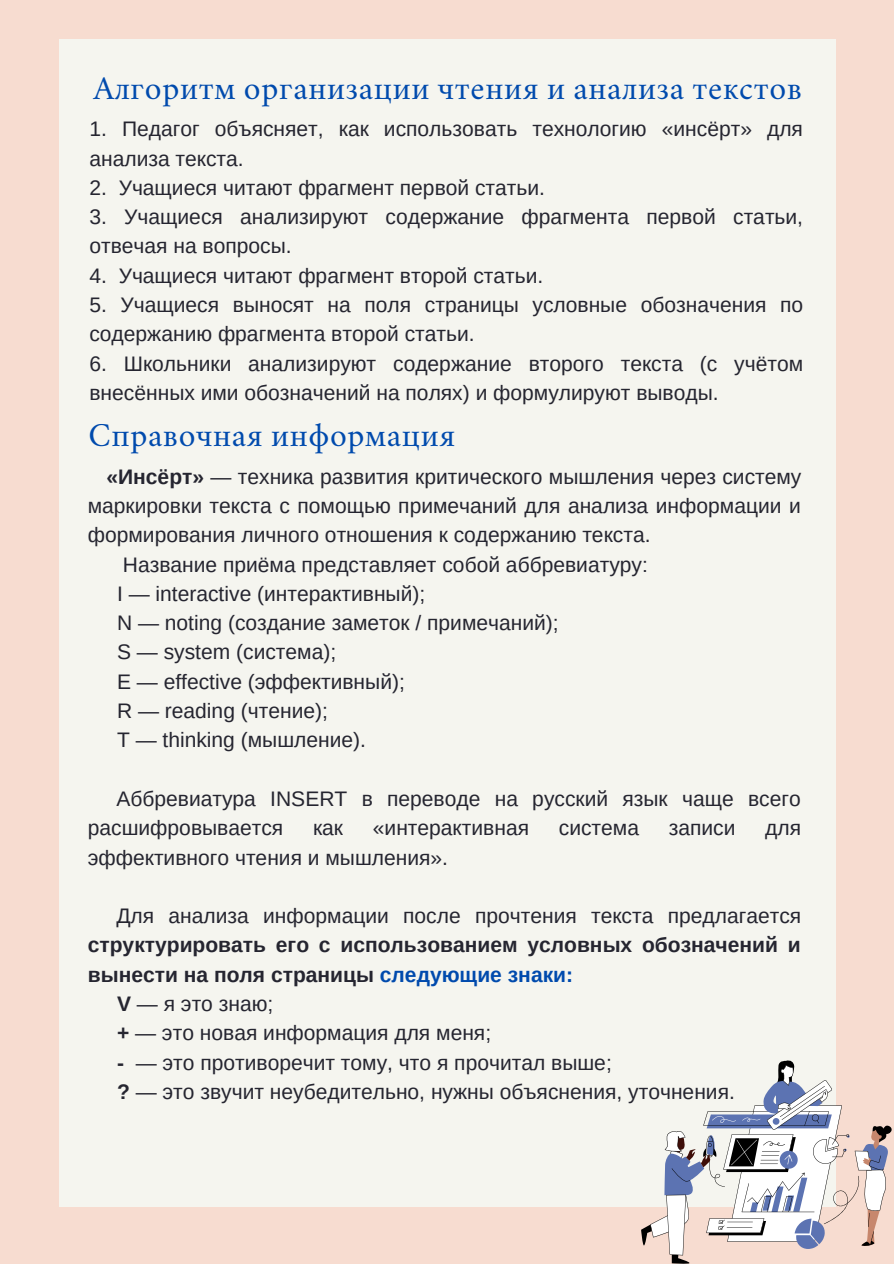
<style>
.page{position:relative;width:894px;height:1264px;background:#fff}
.page>*{position:absolute;margin:0;border:0;box-sizing:border-box;transform-origin:0 0}
.t1{font:33px "Crimson";letter-spacing:.02em;color:#004aad}
.t2{font:21px/29.2px "Arimo";color:#252530}
.t3{font:700 21px/29.2px "Arimo";color:#252530;text-align:justify}
.s1{font-weight:700}
.s2{font-weight:400}
.s3{color:#004aad}
</style>
<div class="page">
<div style="left:0;top:0;width:893px;height:1263px;background:#f7dcd0"></div>
<div style="left:59px;top:39px;width:776px;height:1167px;background:#f5f5ef"></div>
<svg style="left:641px;top:1059px;width:251px;height:204px"></svg>
<p class="t1" style="left:93px;top:75px;width:709px">Алгоритм организации чтения и анализа текстов</p>
<p class="t2" style="left:89px;top:114px;width:714px">1. Педагог объясняет, как использовать технологию «инсёрт» для анализа текста.</p>
<p class="t2" style="left:89px;top:173px;width:457px">2. Учащиеся читают фрагмент первой статьи.</p>
<p class="t2" style="left:89px;top:202px;width:715px">3. Учащиеся анализируют содержание фрагмента первой статьи, отвечая на вопросы.</p>
<p class="t2" style="left:89px;top:261px;width:455px">4. Учащиеся читают фрагмент второй статьи.</p>
<p class="t2" style="left:89px;top:290px;width:715px">5. Учащиеся выносят на поля страницы условные обозначения по содержанию фрагмента второй статьи.</p>
<p class="t2" style="left:89px;top:348px;width:715px">6. Школьники анализируют содержание второго текста (с учётом внесённых ими обозначений на полях) и формулируют выводы.</p>
<p class="t1" style="left:89px;top:421px;width:368px">Справочная информация</p>
<p class="t2" style="left:88px;top:462px;width:715px;text-align:justify;text-indent:19px"><span class="s1">«Инсёрт»</span> — техника развития критического мышления через систему маркировки текста с помощью примечаний для анализа информации и формирования личного отношения к содержанию текста.</p>
<p class="t2" style="left:123px;top:549px;width:526px">Название приёма представляет собой аббревиатуру:</p>
<p class="t2" style="left:117px;top:579px;width:310px">I — interactive (интерактивный);</p>
<p class="t2" style="left:117px;top:608px;width:443px">N — noting (создание заметок / примечаний);</p>
<p class="t2" style="left:117px;top:637px;width:221px">S — system (система);</p>
<p class="t2" style="left:117px;top:667px;width:289px">E — effective (эффективный);</p>
<p class="t2" style="left:117px;top:696px;width:212px">R — reading (чтение);</p>
<p class="t2" style="left:117px;top:725px;width:250px">T — thinking (мышление).</p>
<p class="t2" style="left:88px;top:784px;width:714px;text-indent:29px">Аббревиатура INSERT в переводе на русский язык чаще всего расшифровывается</p>
<p class="t2" style="left:313px;top:813px;width:32px">как</p>
<p class="t2" style="left:373px;top:813px;width:158px">«интерактивная</p>
<p class="t2" style="left:558px;top:813px;width:82px">система</p>
<p class="t2" style="left:668px;top:813px;width:68px">записи</p>
<p class="t2" style="left:765px;top:813px;width:37px">для</p>
<p class="t2" style="left:88px;top:842px;width:362px">эффективного чтения и мышления».</p>
<p class="t3" style="left:88px;top:901px;width:714px;text-indent:29px"><span class="s2">Для анализа информации после прочтения текста предлагается </span>структурировать его с использованием условных обозначений и вынести на поля страницы <span class="s3">следующие знаки:</span></p>
<p class="t2" style="left:117px;top:989px;width:158px"><span class="s1">V</span> — я это знаю;</p>
<p class="t2" style="left:117px;top:1018px;width:375px"><span class="s1">+</span> — это новая информация для меня;</p>
<p class="t2" style="left:117px;top:1047px;width:496px"><span class="s1">-</span> — это противоречит тому, что я прочитал выше;</p>
<p class="t2" style="left:117px;top:1076px;width:619px"><span class="s1">?</span> — это звучит неубедительно, нужны объяснения, уточнения.</p>
</div>
